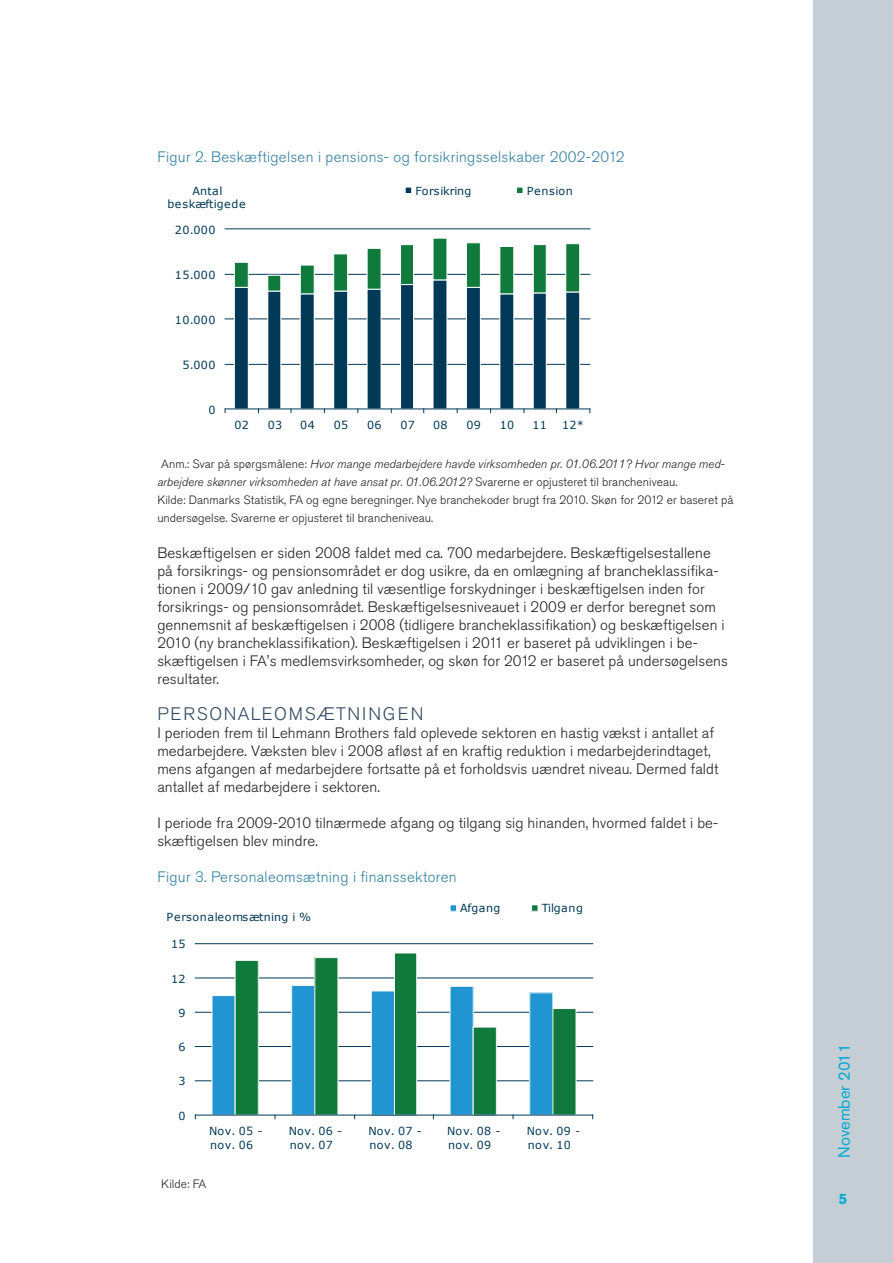
<style>
.page{position:relative;width:893px;height:1263px;background:#fff}
.page>*{position:absolute;margin:0;border:0;box-sizing:border-box;transform-origin:0 0}
.t1{font:300 18px "Akzidenz Grotesk Std";letter-spacing:.095em;color:#314b60}
.t2{font:16.5px "Akzidenz Grotesk Std";color:#00aad6}
.t3{font:300 15px/18px "Akzidenz Grotesk Std";letter-spacing:.005em;color:#231f20}
.t4{font:300 15px "Akzidenz Grotesk Std";letter-spacing:.02em;color:#307fa1}
.t5{font:700 15px "Akzidenz Grotesk Std";color:#00aad6}
.t6{font:300 12px/18px "Akzidenz Grotesk Std";letter-spacing:.005em;color:#231f20}
.t7{font:11.1px/14px "Verdana";letter-spacing:.03em;color:#013956}
.t8{font:11.1px "Verdana";letter-spacing:-.01em;color:#013956}
.t9{font:11.1px "Verdana";letter-spacing:.005em;color:#013956}
.t10{font:11.1px "Verdana";letter-spacing:.06em;color:#013956}
.s1{font-style:italic}
</style>
<div class="page">
<div style="left:813px;top:0;width:80px;height:1263px;background:#c4ced4"></div>
<hr style="left:195px;top:1080px;width:398px;height:1px;background:#013956">
<hr style="left:195px;top:1046px;width:398px;height:1px;background:#013956">
<hr style="left:195px;top:1012px;width:398px;height:1px;background:#013956">
<hr style="left:195px;top:978px;width:398px;height:1px;background:#013956">
<hr style="left:195px;top:943px;width:398px;height:1px;background:#013956">
<div style="left:212px;top:995px;width:23px;height:120px;background:#2195d1"></div>
<div style="left:292px;top:985px;width:23px;height:130px;background:#2195d1"></div>
<div style="left:291px;top:985px;width:24px;height:130px;border:1px solid #fff"></div>
<div style="left:371px;top:991px;width:23px;height:124px;background:#2195d1"></div>
<div style="left:371px;top:990px;width:24px;height:125px;border:1px solid #fff"></div>
<div style="left:450px;top:986px;width:23px;height:129px;background:#2195d1"></div>
<div style="left:530px;top:993px;width:23px;height:122px;background:#2195d1"></div>
<div style="left:529px;top:992px;width:24px;height:123px;border:1px solid #fff"></div>
<div style="left:235px;top:960px;width:23px;height:155px;background:#107a3d"></div>
<div style="left:235px;top:960px;width:24px;height:155px;border:1px solid #fff"></div>
<div style="left:315px;top:957px;width:23px;height:158px;background:#107a3d"></div>
<div style="left:394px;top:953px;width:23px;height:162px;background:#107a3d"></div>
<div style="left:394px;top:952px;width:23px;height:163px;border:1px solid #fff"></div>
<div style="left:473px;top:1027px;width:23px;height:88px;background:#107a3d"></div>
<div style="left:473px;top:1026px;width:24px;height:89px;border:1px solid #fff"></div>
<div style="left:553px;top:1008px;width:23px;height:107px;background:#107a3d"></div>
<hr style="left:195px;top:1115px;width:398px;height:1px;background:#013956">
<div style="left:450px;top:905px;width:7px;height:6px;background:#2195d1"></div>
<div style="left:450px;top:904px;width:7px;height:8px;border:1px solid #fff"></div>
<svg style="left:533px;top:906px;width:3px;height:4px"></svg>
<div style="left:531px;top:904px;width:7px;height:8px;border:1px solid #fff"></div>
<hr style="left:225px;top:364px;width:365px;height:1px;background:#013956">
<hr style="left:225px;top:319px;width:365px;height:1px;background:#013956">
<hr style="left:225px;top:274px;width:365px;height:1px;background:#013956">
<hr style="left:225px;top:229px;width:365px;height:1px;background:#013956">
<div style="left:234px;top:287px;width:14px;height:122px;background:#013956"></div>
<div style="left:234px;top:287px;width:15px;height:122px;border:1px solid #fff"></div>
<div style="left:268px;top:291px;width:13px;height:118px;background:#013956"></div>
<div style="left:267px;top:291px;width:14px;height:118px;border:1px solid #fff"></div>
<div style="left:300px;top:294px;width:14px;height:115px;background:#013956"></div>
<div style="left:300px;top:293px;width:15px;height:116px;border:1px solid #fff"></div>
<div style="left:334px;top:291px;width:14px;height:118px;background:#013956"></div>
<div style="left:333px;top:291px;width:15px;height:118px;border:1px solid #fff"></div>
<div style="left:367px;top:289px;width:14px;height:120px;background:#013956"></div>
<div style="left:401px;top:285px;width:12px;height:124px;background:#013956"></div>
<div style="left:433px;top:280px;width:14px;height:129px;background:#013956"></div>
<div style="left:466px;top:287px;width:14px;height:122px;background:#013956"></div>
<div style="left:466px;top:287px;width:15px;height:122px;border:1px solid #fff"></div>
<div style="left:500px;top:294px;width:14px;height:115px;background:#013956"></div>
<div style="left:499px;top:293px;width:15px;height:116px;border:1px solid #fff"></div>
<div style="left:533px;top:293px;width:13px;height:116px;background:#013956"></div>
<div style="left:533px;top:292px;width:14px;height:117px;border:1px solid #fff"></div>
<div style="left:566px;top:292px;width:14px;height:117px;background:#013956"></div>
<div style="left:565px;top:291px;width:15px;height:118px;border:1px solid #fff"></div>
<div style="left:234px;top:262px;width:15px;height:26px;background:#107a3d;border:1px solid #fff"></div>
<div style="left:267px;top:275px;width:14px;height:16px;background:#107a3d;border:1px solid #fff"></div>
<div style="left:300px;top:265px;width:15px;height:29px;background:#107a3d;border:1px solid #fff"></div>
<div style="left:333px;top:253px;width:15px;height:38px;background:#107a3d;border:1px solid #fff"></div>
<div style="left:367px;top:248px;width:14px;height:42px;background:#107a3d"></div>
<div style="left:400px;top:244px;width:14px;height:41px;background:#107a3d;border:1px solid #fff"></div>
<div style="left:433px;top:238px;width:14px;height:42px;background:#107a3d"></div>
<div style="left:466px;top:242px;width:15px;height:46px;background:#107a3d;border:1px solid #fff"></div>
<div style="left:499px;top:246px;width:15px;height:48px;background:#107a3d;border:1px solid #fff"></div>
<div style="left:533px;top:244px;width:14px;height:49px;background:#107a3d;border:1px solid #fff"></div>
<div style="left:565px;top:243px;width:15px;height:49px;background:#107a3d;border:1px solid #fff"></div>
<hr style="left:225px;top:409px;width:365px;height:1px;background:#013956">
<div style="left:405px;top:187px;width:7px;height:7px;background:#013956"></div>
<div style="left:405px;top:187px;width:7px;height:7px;border:1px solid #fff"></div>
<div style="left:517px;top:187px;width:6px;height:7px;background:#107a3d"></div>
<div style="left:516px;top:187px;width:7px;height:7px;border:1px solid #fff"></div>
<p class="t4" style="left:157px;top:148px;width:469px">Figur 2. Beskæftigelsen i pensions- og forsikringsselskaber 2002-2012</p>
<p class="t7" style="left:168px;top:183px;width:80px;text-align:center">Antal beskæftigede</p>
<p class="t8" style="left:415px;top:183px;width:58px">Forsikring</p>
<p class="t10" style="left:527px;top:183px;width:48px">Pension</p>
<p class="t7" style="left:175px;top:222px;width:42px">20.000</p>
<p class="t7" style="left:175px;top:268px;width:42px">15.000</p>
<p class="t7" style="left:175px;top:312px;width:42px">10.000</p>
<p class="t7" style="left:182px;top:358px;width:35px">5.000</p>
<p class="t7" style="left:208px;top:402px;width:9px">0</p>
<p class="t7" style="left:234px;top:418px;width:16px">02</p>
<p class="t7" style="left:268px;top:418px;width:16px">03</p>
<p class="t7" style="left:300px;top:418px;width:16px">04</p>
<p class="t7" style="left:334px;top:418px;width:16px">05</p>
<p class="t7" style="left:367px;top:418px;width:16px">06</p>
<p class="t7" style="left:401px;top:418px;width:16px">07</p>
<p class="t7" style="left:433px;top:418px;width:16px">08</p>
<p class="t7" style="left:466px;top:418px;width:16px">09</p>
<p class="t7" style="left:500px;top:418px;width:16px">10</p>
<p class="t7" style="left:532px;top:418px;width:16px">11</p>
<p class="t7" style="left:562px;top:418px;width:23px">12*</p>
<p class="t6" style="left:157px;top:455px;width:578px;text-indent:4px">Anm.: Svar på spørgsmålene: <span class="s1">Hvor mange medarbejdere havde virksomheden pr. 01.06.2011? Hvor mange med&shy;arbejdere skønner virksomheden at have ansat pr. 01.06.2012?</span> Svarerne er opjusteret til brancheniveau.<br>Kilde: Danmarks Statistik, FA og egne beregninger. Nye branchekoder brugt fra 2010. Skøn for 2012 er baseret på undersøgelse. Svarerne er opjusteret til brancheniveau.</p>
<p class="t3" style="left:157px;top:544px;width:572px">Beskæftigelsen er siden 2008 faldet med ca. 700 medarbejdere. Beskæftigelsestallene på forsikrings- og pensionsområdet er dog usikre, da en omlægning af brancheklassifika&shy;tionen i 2009/10 gav anledning til væsentlige forskydninger i beskæftigelsen inden for forsikrings- og pensionsområdet. Beskæftigelsesniveauet i 2009 er derfor beregnet som gennemsnit af beskæftigelsen i 2008 (tidligere brancheklassifikation) og beskæftigelsen i 2010 (ny brancheklassifikation). Beskæftigelsen i 2011 er baseret på udviklingen i be&shy;skæftigelsen i FA's medlemsvirksomheder, og skøn for 2012 er baseret på undersøgelsens resultater.</p>
<p class="t1" style="left:157px;top:704px;width:268px">Personaleomsætningen</p>
<p class="t3" style="left:157px;top:724px;width:562px">I perioden frem til Lehmann Brothers fald oplevede sektoren en hastig vækst i antallet af medarbejdere. Væksten blev i 2008 afløst af en kraftig reduktion i medarbejderindtaget, mens afgangen af medarbejdere fortsatte på et forholdsvis uændret niveau. Dermed faldt antallet af medarbejdere i sektoren.</p>
<p class="t3" style="left:157px;top:814px;width:562px">I periode fra 2009-2010 tilnærmede afgang og tilgang sig hinanden, hvormed faldet i be&shy;skæftigelsen blev mindre.</p>
<p class="t4" style="left:157px;top:868px;width:301px">Figur 3. Personaleomsætning i finanssektoren</p>
<p class="t7" style="left:167px;top:910px;width:146px">Personaleomsætning i %</p>
<p class="t7" style="left:171px;top:937px;width:16px">15</p>
<p class="t7" style="left:171px;top:971px;width:16px">12</p>
<p class="t7" style="left:179px;top:1005px;width:9px">9</p>
<p class="t7" style="left:179px;top:1040px;width:9px">6</p>
<p class="t7" style="left:179px;top:1074px;width:9px">3</p>
<p class="t7" style="left:179px;top:1108px;width:9px">0</p>
<p class="t7" style="left:460px;top:901px;width:42px">Afgang</p>
<p class="t9" style="left:542px;top:901px;width:43px">Tilgang</p>
<p class="t7" style="left:209px;top:1124px;width:55px">Nov. 05 - nov. 06</p>
<p class="t7" style="left:289px;top:1124px;width:55px">Nov. 06 - nov. 07</p>
<p class="t7" style="left:368px;top:1124px;width:55px">Nov. 07 - nov. 08</p>
<p class="t7" style="left:447px;top:1124px;width:55px">Nov. 08 - nov. 09</p>
<p class="t7" style="left:527px;top:1124px;width:55px">Nov. 09 - nov. 10</p>
<p class="t6" style="left:161px;top:1175px;width:39px">Kilde: FA</p>
<p class="t2" style="left:834px;top:1158px;width:116px;rotate:-90deg">November 2011</p>
<p class="t5" style="left:839px;top:1190px;width:10px">5</p>
</div>
